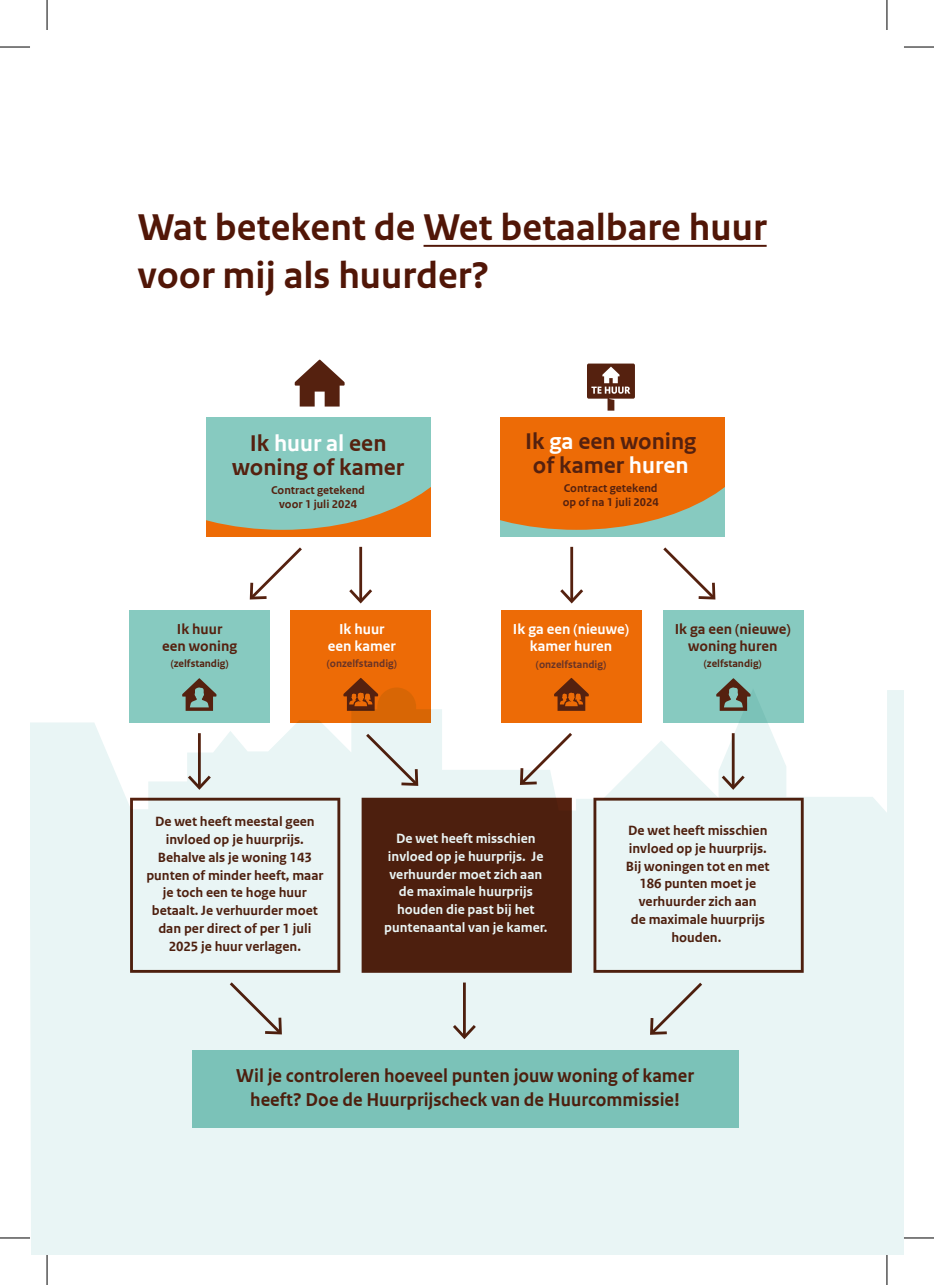
<style>
.page{position:relative;width:934px;height:1285px;background:#fff}
.page>*{position:absolute;margin:0;border:0;box-sizing:border-box;transform-origin:0 0}
.P_10_RO_Broodtekst_Sans_Groot{font:700 39.2px "Rijksoverheid Sans Text";color:#511607}
.t1{font:700 24px/23.8px "Rijksoverheid Sans Web Text";color:#55210f;text-align:center}
.t2{font:700 19.6px/23.8px "Rijksoverheid Sans Web Text";color:#55210f;text-align:center}
.t3{font:700 15.2px/16.8px "Rijksoverheid Sans Web Text";color:#55210f;text-align:center}
.t4{font:700 15.2px/16.8px "Rijksoverheid Sans Web Text";color:#fff;text-align:center}
.t5{font:700 14.2px/17.8px "Rijksoverheid Sans Web Text";color:#55210f;text-align:center}
.t6{font:700 14.2px/17.8px "Rijksoverheid Sans Web Text";color:#fff;text-align:center}
.t7{font:700 12px/14px "Rijksoverheid Sans Web Text";color:#55210f;text-align:center}
.t8{font:700 11px "Rijksoverheid Sans Web Text";color:#673327}
.t9{font:700 11px "Rijksoverheid Sans Web Text";color:#55210f}
.s1{color:#fff}
</style>
<div class="page">
<hr style="left:423px;top:245px;width:343px;height:2px;background:#511607">
<svg style="left:587px;top:363px;width:47px;height:47px"></svg>
<div style="left:206px;top:417px;width:224px;height:119px;background:#ed6b06"></div>
<svg style="left:206px;top:417px;width:224px;height:113px;background:#8fc1b0"></svg>
<div style="left:500px;top:417px;width:224px;height:119px;background:#87cac0"></div>
<svg style="left:500px;top:417px;width:224px;height:113px;background:#e47315"></svg>
<svg style="left:294px;top:359px;width:50px;height:47px"></svg>
<div style="left:130px;top:610px;width:140px;height:112px;background:#87cac0"></div>
<div style="left:291px;top:610px;width:140px;height:112px;background:#ed6b06"></div>
<div style="left:501px;top:610px;width:140px;height:112px;background:#ed6b06"></div>
<div style="left:663px;top:610px;width:140px;height:112px;background:#87cac0"></div>
<svg style="left:190px;top:678px;width:19px;height:9px"></svg>
<svg style="left:724px;top:678px;width:19px;height:9px"></svg>
<svg style="left:351px;top:678px;width:20px;height:9px"></svg>
<svg style="left:561px;top:678px;width:20px;height:9px"></svg>
<hr style="left:359px;top:547px;width:3px;height:53px;background:#55210f">
<svg style="left:349px;top:589px;width:23px;height:14px"></svg>
<svg style="left:249px;top:547px;width:53px;height:53px"></svg>
<hr style="left:570px;top:547px;width:3px;height:53px;background:#55210f">
<svg style="left:560px;top:589px;width:23px;height:14px"></svg>
<svg style="left:663px;top:547px;width:53px;height:53px"></svg>
<svg style="left:30px;top:687px;width:873px;height:568px;background:#d1dad6"></svg>
<hr style="left:0;top:47px;width:30px;height:1px;background:#000">
<hr style="left:903px;top:47px;width:30px;height:1px;background:#000">
<hr style="left:0;top:1237px;width:30px;height:1px;background:#000">
<hr style="left:903px;top:1237px;width:30px;height:1px;background:#000">
<hr style="left:47px;top:0;width:1px;height:30px;background:#000">
<hr style="left:47px;top:1255px;width:1px;height:30px;background:#000">
<hr style="left:886px;top:0;width:1px;height:30px;background:#000">
<hr style="left:886px;top:1255px;width:1px;height:30px;background:#000">
<p class="P_10_RO_Broodtekst_Sans_Groot" style="left:138px;top:205px;width:630px">Wat betekent de Wet betaalbare huur</p>
<p class="P_10_RO_Broodtekst_Sans_Groot" style="left:138px;top:253px;width:353px">voor mij als huurder?</p>
<p class="t1" style="left:232px;top:431px;width:173px">Ik <span class="s1">huur al</span> een woning of kamer</p>
<p class="t7" style="left:271px;top:483px;width:95px">Contract getekend voor 1 juli 2024</p>
<p class="t3" style="left:162px;top:620px;width:76px">Ik huur<br>een woning</p>
<p class="t9" style="left:171px;top:656px;width:59px">(zelfstandig)</p>
<p class="t4" style="left:328px;top:620px;width:69px">Ik huur een kamer</p>
<p class="t8" style="left:326px;top:656px;width:72px">(onzelfstandig)</p>
<p class="t1" style="left:525px;top:429px;width:173px">Ik <span class="s1">ga</span> een woning of kamer <span class="s1">huren</span></p>
<p class="t7" style="left:562px;top:481px;width:97px;text-align:left">Contract getekend op of na 1 juli 2024</p>
<p class="t4" style="left:512px;top:620px;width:118px">Ik ga een (nieuwe) kamer huren</p>
<p class="t8" style="left:535px;top:658px;width:72px">(onzelfstandig)</p>
<p class="t3" style="left:674px;top:620px;width:118px">Ik ga een (nieuwe) woning huren</p>
<p class="t9" style="left:703px;top:656px;width:59px">(zelfstandig)</p>
<p class="t5" style="left:146px;top:813px;width:178px">De wet heeft meestal geen invloed op je huurprijs.<br>Behalve als je woning 143 punten of minder heeft, maar je toch een te hoge huur betaalt. Je verhuurder moet dan per direct of per 1 juli<br>2025 je huur verlagen.</p>
<p class="t5" style="left:625px;top:821px;width:145px">De wet heeft misschien invloed op je huurprijs.<br>Bij woningen tot en met<br>186 punten moet je verhuurder zich aan<br>de maximale huurprijs houden.</p>
<p class="t6" style="left:384px;top:829px;width:164px">De wet heeft misschien invloed op je huurprijs. Je verhuurder moet zich aan de maximale huurprijs houden die past bij het puntenaantal van je kamer.</p>
<p class="t2" style="left:236px;top:1064px;width:459px">Wil je controleren hoeveel punten jouw woning of kamer heeft? Doe de Huurprijscheck van de Huurcommissie!</p>
</div>
